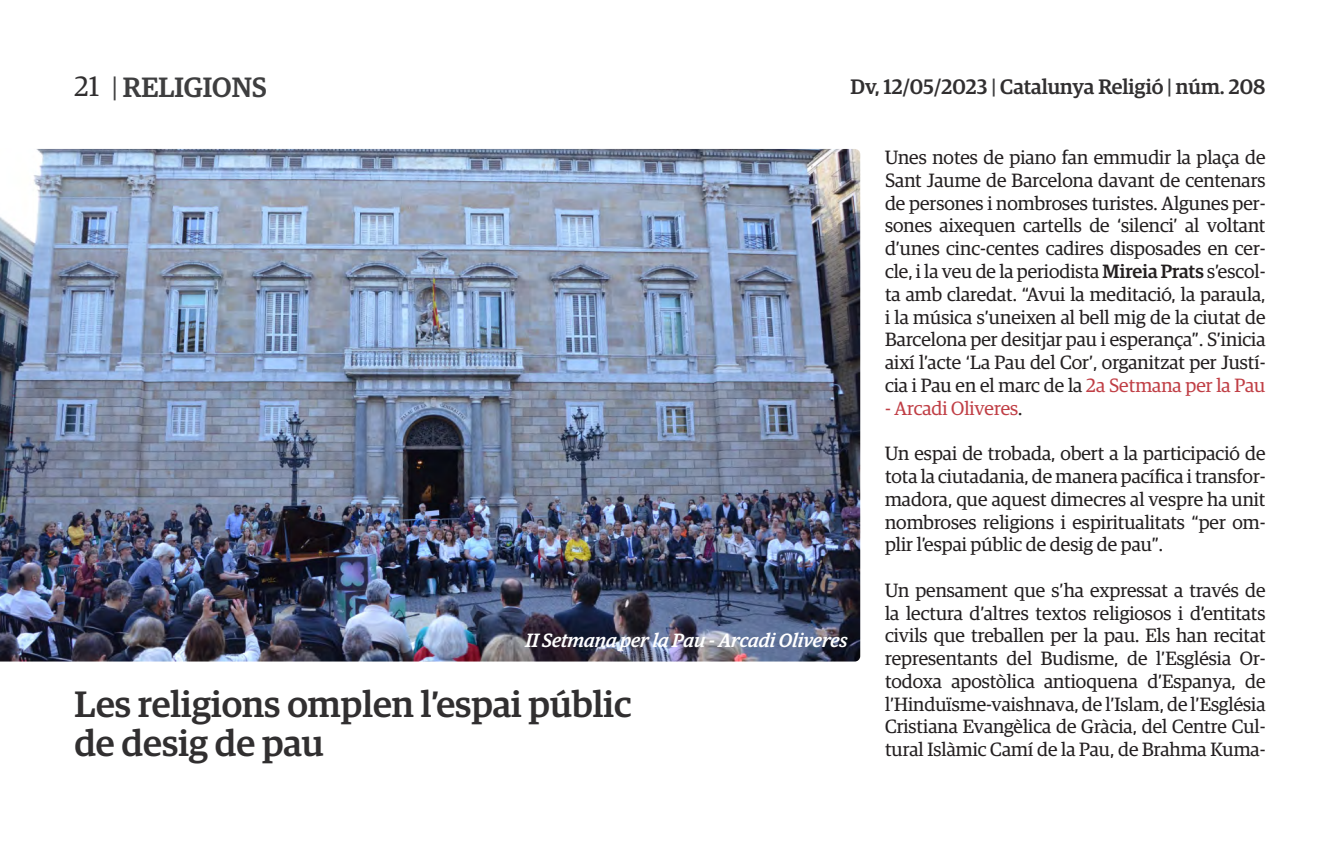
<style>
.page{position:relative;width:1340px;height:844px;background:#fff}
.page>*{position:absolute;margin:0;border:0;box-sizing:border-box;transform-origin:0 0}
.t1{font:500 36.75px "Guardian Egyp";color:#312f30}
.t2{font:500 28px "Guardian Egyp";color:#3e3e3f}
.t3{font:500 21px "Guardian Egyp";color:#312f30}
.t4{font:19.25px/22.8px "Guardian Egyp";color:#231f20;text-align:justify}
.t5{font:italic 500 19.25px "Guardian Egyp";color:#fff}
.t6{font:19.25px "Guardian Egyp";color:#c03e45}
.s1{font-weight:400;color:#312f30}
.s2{font-weight:400}
.s3{color:#3e3e3f}
.s4{font-weight:500}
.s5{color:#c03e45}
.s6{color:#231f20}
</style>
<div class="page">
<img style="left:0;top:149px;width:860px;height:512px">
<h2 class="t2" style="left:74px;top:67px;width:194px"><span class="s1">21</span> <span class="s2">|</span> RELIGIONS</h2>
<p class="t3" style="left:850px;top:71px;width:416px">Dv, 12/05/2023 <span class="s3">|</span> Catalunya Religió <span class="s3">|</span> núm. 208</p>
<p class="t5" style="left:525px;top:626px;width:323px">II Setmana per la Pau - Arcadi Oliveres</p>
<p class="t1" style="left:74px;top:678px;width:558px">Les religions omplen l’espai públic</p>
<p class="t1" style="left:74px;top:716px;width:251px">de desig de pau</p>
<p class="t4" style="left:885px;top:145px;width:382px">Unes notes de piano fan emmudir la plaça de Sant Jaume de Barcelona davant de centenars de persones i nombroses turistes. Algunes per&shy;sones aixequen cartells de ‘silenci’ al voltant d’unes cinc-centes cadires disposades en cer&shy;cle, i la veu de la periodista <span class="s4">Mireia Prats</span> s’escol&shy;ta amb claredat. “Avui la meditació, la paraula, i la música s’uneixen al bell mig de la ciutat de Barcelona per desitjar pau i esperança”. S’inicia així l’acte ‘La Pau del Cor’, organitzat per Justí&shy;cia i Pau en el marc de la <span class="s5">2a Setmana per la Pau</span></p>
<p class="t6" style="left:885px;top:394px;width:139px">- Arcadi Oliveres<span class="s6">.</span></p>
<p class="t4" style="left:885px;top:441px;width:382px">Un espai de trobada, obert a la participació de tota la ciutadania, de manera pacífica i transfor&shy;madora, que aquest dimecres al vespre ha unit nombroses religions i espiritualitats “per om&shy;plir l’espai públic de desig de pau”.</p>
<p class="t4" style="left:885px;top:577px;width:382px">Un pensament que s’ha expressat a través de la lectura d’altres textos religiosos i d’entitats civils que treballen per la pau. Els han recitat representants del Budisme, de l’Església Or&shy;todoxa apostòlica antioquena d’Espanya, de l’Hinduïsme-vaishnava, de l’Islam, de l’Església Cristiana Evangèlica de Gràcia, del Centre Cul&shy;tural Islàmic Camí de la Pau, de Brahma Kuma-</p>
</div>
